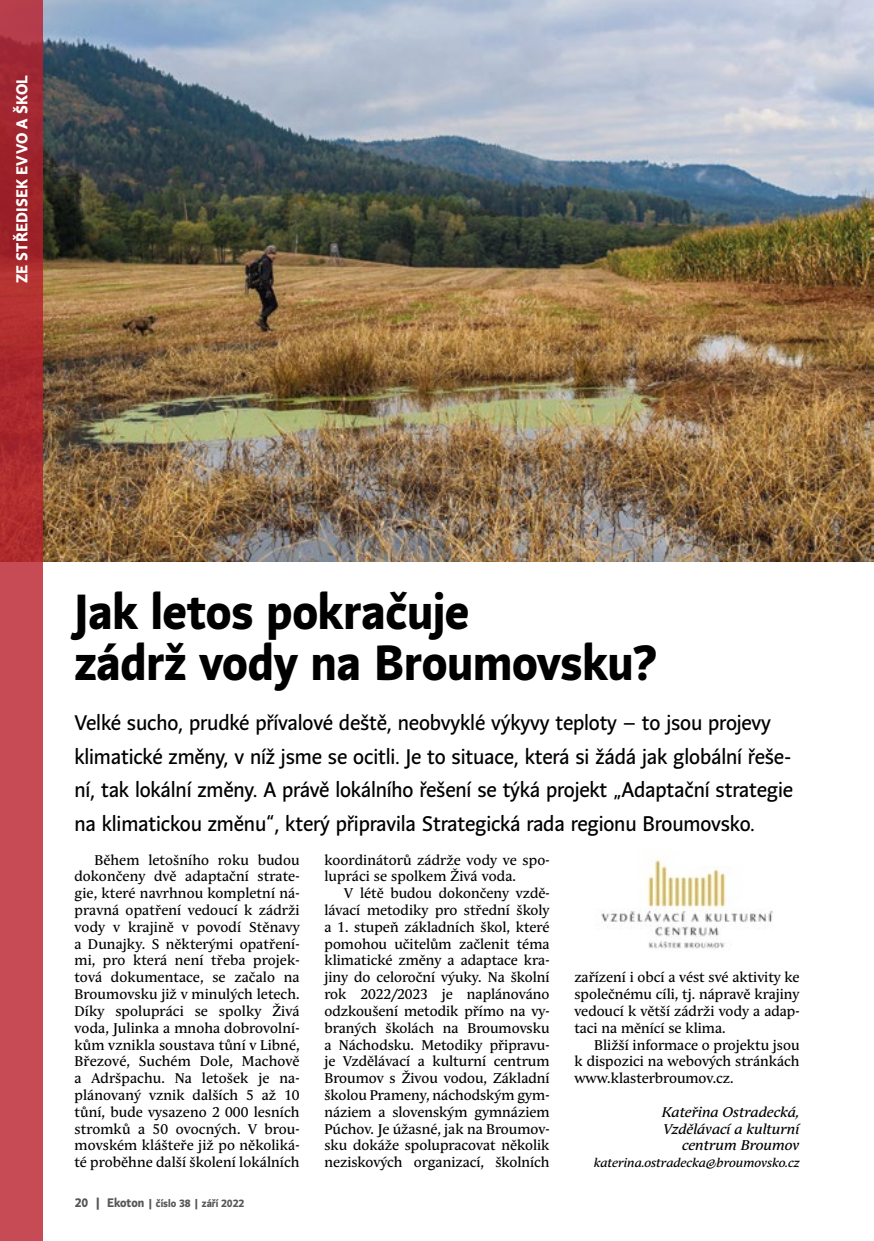
<style>
.page{position:relative;width:874px;height:1241px;background:#fff}
.page>*{position:absolute;margin:0;border:0;box-sizing:border-box;transform-origin:0 0}
.NADPIS_01{font:700 49px/50.4px "Andulka Sans Text";letter-spacing:-.005em;color:#000}
.perex{font:21px/33.6px "Andulka Sans Text";letter-spacing:-.01em;color:#000}
.t1{font:700 15.75px "Andulka Sans Text";letter-spacing:.015em;color:#fff}
.text{font:14px/16.8px "Andulka Text Pro";color:#000;text-align:justify}
.podpis{font:italic 14px/16.8px "Andulka Text Pro";color:#000;text-align:right}
.podpis-2{font:italic 12.25px "Andulka Text Pro";color:#000}
.t2{font:700 10.5px "Andulka Sans Text";color:#575756}
.s1{font-size:12.25px}
</style>
<div class="page">
<img style="left:601px;top:859px;width:172px;height:90px">
<img style="left:42px;top:0;width:831px;height:562px">
<svg style="left:0;top:0;width:42px;height:1240px;background:#b93b44"></svg>
<p class="t1" style="left:12px;top:283px;width:209px;rotate:-90deg">ZE STŘEDISEK EVVO A ŠKOL</p>
<p class="NADPIS_01" style="left:74px;top:587px;width:585px">Jak letos pokračuje<br>zádrž vody na Broumovsku?</p>
<p class="perex" style="left:74px;top:706px;width:719px">Velké sucho, prudké přívalové deště, neobvyklé výkyvy teploty – to jsou projevy klimatické změny, v níž jsme se ocitli. Je to situace, která si žádá jak globální řeše&shy;ní, tak lokální změny. A právě lokálního řešení se týká projekt „Adaptační strategie na klimatickou změnu“, který připravila Strategická rada regionu Broumovsko.</p>
<p class="text" style="left:74px;top:851px;width:226px;text-indent:20px">Během letošního roku budou dokončeny dvě adaptační strate&shy;gie, které navrhnou kompletní ná&shy;pravná opatření vedoucí k zádrži vody v krajině v povodí Stěnavy a Dunajky. S některými opatření&shy;mi, pro která není třeba projek&shy;tová dokumentace, se začalo na Broumovsku již v minulých letech.<br>Díky spolupráci se spolky Živá voda, Julinka a mnoha dobrovolní&shy;kům vznikla soustava tůní v Libné, Březové, Suchém Dole, Machově a Adršpachu. Na letošek je na&shy;plánovaný vznik dalších 5 až 10 tůní, bude vysazeno 2 000 lesních stromků a 50 ovocných. V brou&shy;movském klášteře již po několiká&shy;té proběhne další školení lokálních</p>
<p class="text" style="left:324px;top:851px;width:226px">koordinátorů zádrže vody ve spo&shy;lupráci se spolkem Živá voda.</p>
<p class="text" style="left:324px;top:884px;width:226px;text-indent:20px">V létě budou dokončeny vzdě&shy;lávací metodiky pro střední školy a 1. stupeň základních škol, které pomohou učitelům začlenit téma klimatické změny a adaptace kra&shy;jiny do celoroční výuky. Na školní rok 2022/2023 je naplánováno odzkoušení metodik přímo na vy&shy;braných školách na Broumovsku a Náchodsku. Metodiky připravu&shy;je Vzdělávací a kulturní centrum Broumov s Živou vodou, Základní školou Prameny, náchodským gym&shy;náziem a slovenským gymnáziem Púchov. Je úžasné, jak na Broumov&shy;sku dokáže spolupracovat několik neziskových organizací, školních</p>
<p class="t2" style="left:75px;top:1196px;width:171px"><span class="s1">20 | Ekoton</span> | číslo 38 | září 2022</p>
<p class="text" style="left:574px;top:968px;width:226px">zařízení i obcí a vést své aktivity ke společnému cíli, tj. nápravě krajiny vedoucí k větší zádrži vody a adap&shy;taci na měnící se klima.</p>
<p class="text" style="left:574px;top:1036px;width:226px;text-indent:20px">Bližší informace o projektu jsou k dispozici na webových stránkách www.klasterbroumov.cz.</p>
<p class="podpis" style="left:661px;top:1103px;width:139px">Kateřina Ostradecká,<br>Vzdělávací a kulturní centrum Broumov</p>
<p class="podpis-2" style="left:593px;top:1155px;width:207px">katerina.ostradecka@broumovsko.cz</p>
</div>
